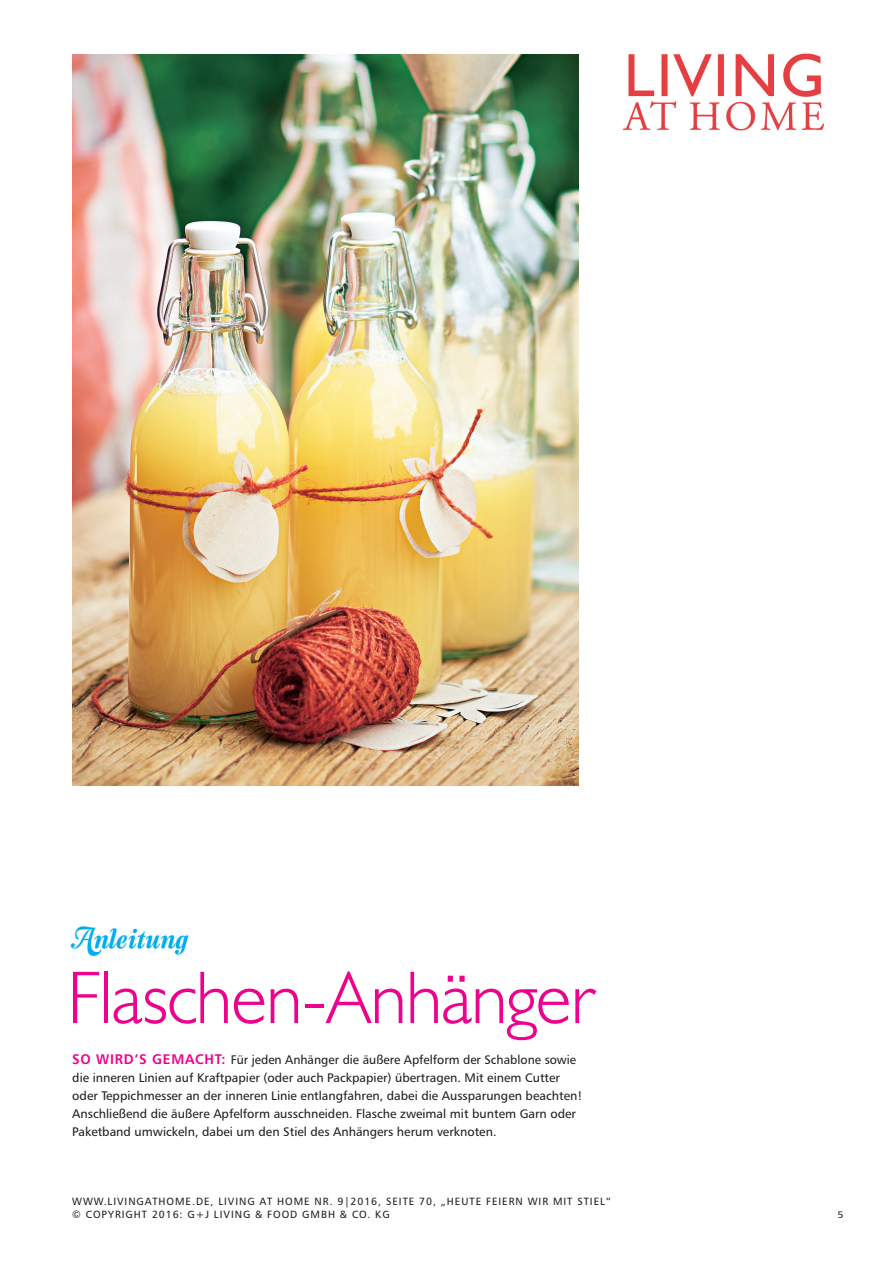
<style>
.page{position:relative;width:893px;height:1263px;background:#fff}
.page>*{position:absolute;margin:0;border:0;box-sizing:border-box;transform-origin:0 0}
.t1{font:300 75px "Humanist 521 BT";letter-spacing:-.015em;color:#ed028c}
.t2{font:27px "Semilla";letter-spacing:.03em;color:#00aeef}
.t3{font:12.45px/18px "Humanist 777 BT Roman B";color:#231f20}
.t4{font:10.5px/13.5px "Humanist 777 BT Roman B";letter-spacing:.09em;color:#231f20}
.t5{font:9.45px "Humanist 777 BT Roman B";color:#231f20;scale:1.11 1}
.s1{font-family:"Humanist 777 BT Bold B";font-size:13.95px;color:#ed028c}
</style>
<div class="page">
<img style="left:622px;top:53px;width:203px;height:78px">
<img style="left:72px;top:54px;width:506px;height:731px">
<h2 class="t2" style="left:71px;top:923px;width:118px">Anleitung</h2>
<h1 class="t1" style="left:67px;top:951px;width:530px">Flaschen-Anhänger</h1>
<p class="t3" style="left:72px;top:1051px;width:512px"><span class="s1">SO WIRD’S GEMACHT:</span> Für jeden Anhänger die äußere Apfelform der Schablone sowie die inneren Linien auf Kraftpapier (oder auch Packpapier) übertragen. Mit einem Cutter oder Teppichmesser an der inneren Linie entlangfahren, dabei die Aussparungen beachten!<br>Anschließend die äußere Apfelform ausschneiden. Flasche zweimal mit buntem Garn oder Paketband umwickeln, dabei um den Stiel des Anhängers herum verknoten.</p>
<p class="t4" style="left:72px;top:1194px;width:540px">WWW.LIVINGATHOME.DE, LIVING AT HOME NR. 9|2016, SEITE 70, „HEUTE FEIERN WIR MIT STIEL“ © COPYRIGHT 2016: G+J LIVING &amp; FOOD GMBH &amp; CO. KG</p>
<p class="t5" style="left:837px;top:1208px;width:7px">5</p>
</div>
